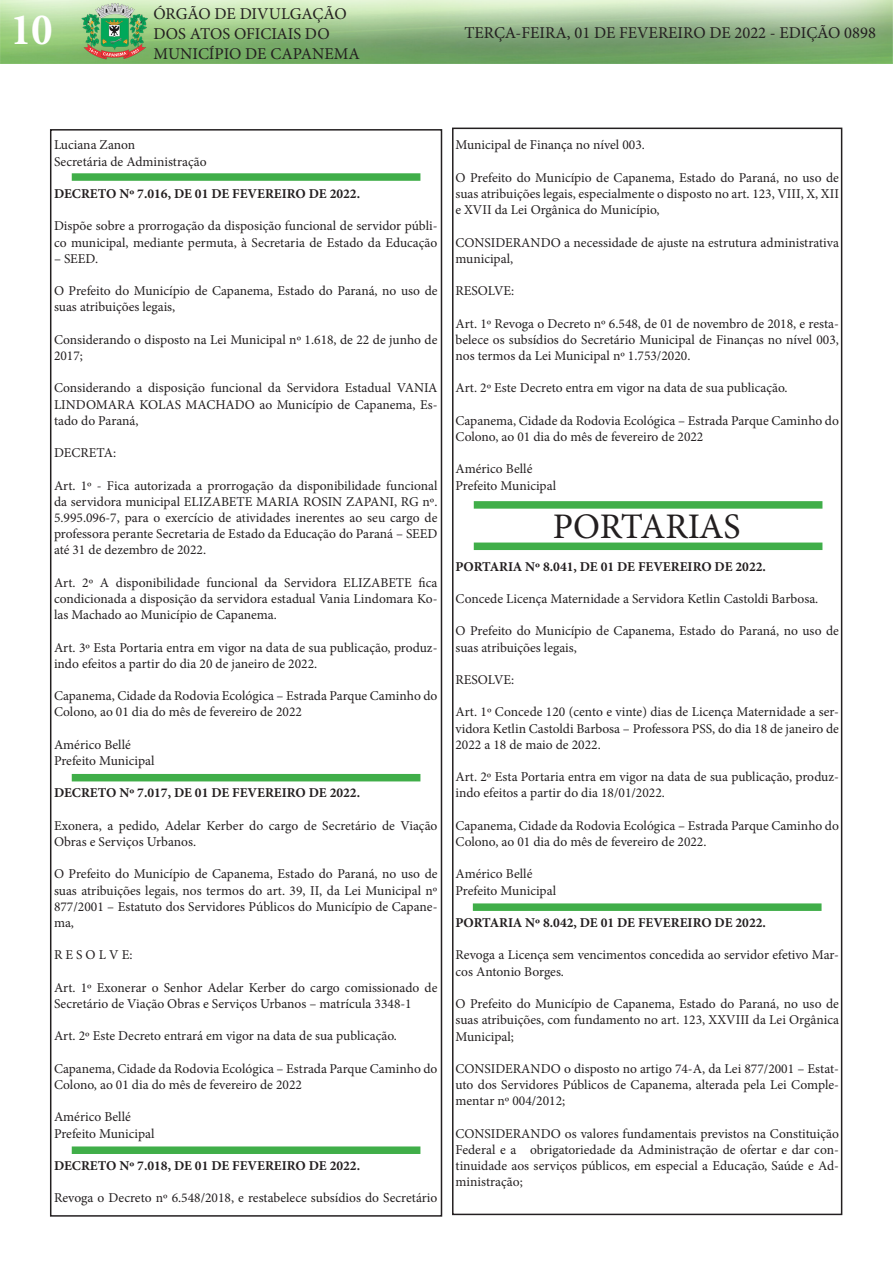
<style>
.page{position:relative;width:893px;height:1263px;background:#fff}
.page>*{position:absolute;margin:0;border:0;box-sizing:border-box;transform-origin:0 0}
.t1{font:700 condensed 45px "Minion Pro";color:#fff}
.t2{font:36px "Minion Pro";letter-spacing:-.005em;color:#231f20}
.t3{font:16.5px/19.8px "Minion Pro";color:#231f20}
.t4{font:13.5px/16.2px "Minion Pro";color:#231f20}
.t5{font:700 13.5px "Minion Pro";color:#231f20}
</style>
<div class="page">
<img style="left:0;top:0;width:893px;height:64px">
<div style="left:452px;top:128px;width:390px;height:1087px;border:2px solid #231f20"></div>
<div style="left:50px;top:129px;width:392px;height:1088px;border:2px solid #231f20"></div>
<div style="left:72px;top:774px;width:348px;height:7px;background:#40ae49"></div>
<div style="left:72px;top:173px;width:348px;height:8px;background:#40ae49"></div>
<div style="left:72px;top:1146px;width:348px;height:8px;background:#40ae49"></div>
<div style="left:474px;top:501px;width:348px;height:8px;background:#40ae49"></div>
<div style="left:474px;top:542px;width:348px;height:8px;background:#40ae49"></div>
<div style="left:473px;top:903px;width:348px;height:8px;background:#40ae49"></div>
<h1 class="t1" style="left:11px;top:-1px;width:43px">10</h1>
<p class="t3" style="left:153px;top:4px;width:208px">ÓRGÃO DE DIVULGAÇÃO<br>DOS ATOS OFICIAIS DO<br>MUNICÍPIO DE CAPANEMA</p>
<p class="t3" style="left:464px;top:23px;width:413px">TERÇA-FEIRA, 01 DE FEVEREIRO DE 2022 - EDIÇÃO 0898</p>
<p class="t4" style="left:54px;top:137px;width:83px">Luciana Zanon</p>
<p class="t4" style="left:54px;top:153px;width:154px">Secretária de Administração</p>
<p class="t5" style="left:54px;top:184px;width:308px">DECRETO Nº 7.016, DE 01 DE FEVEREIRO DE 2022.</p>
<p class="t4" style="left:54px;top:218px;width:385px">Dispõe sobre a prorrogação da disposição funcional de servidor públi&shy;co municipal, mediante permuta, à Secretaria de Estado da Educação</p>
<p class="t4" style="left:54px;top:250px;width:46px">– SEED.</p>
<p class="t4" style="left:54px;top:283px;width:385px">O Prefeito do Município de Capanema, Estado do Paraná, no uso de suas atribuições legais,</p>
<p class="t4" style="left:54px;top:331px;width:385px">Considerando o disposto na Lei Municipal nº 1.618, de 22 de junho de<br>2017;</p>
<p class="t4" style="left:54px;top:380px;width:385px;text-align:justify">Considerando a disposição funcional da Servidora Estadual VANIA LINDOMARA KOLAS MACHADO ao Município de Capanema, Es&shy;tado do Paraná,</p>
<p class="t4" style="left:54px;top:445px;width:64px">DECRETA:</p>
<p class="t4" style="left:54px;top:477px;width:385px;text-align:justify">Art. 1º - Fica autorizada a prorrogação da disponibilidade funcional da servidora municipal ELIZABETE MARIA ROSIN ZAPANI, RG nº.<br>5.995.096-7, para o exercício de atividades inerentes ao seu cargo de professora perante Secretaria de Estado da Educação do Paraná – SEED até 31 de dezembro de 2022.</p>
<p class="t4" style="left:54px;top:574px;width:385px;text-align:justify">Art. 2º A disponibilidade funcional da Servidora ELIZABETE fica condicionada a disposição da servidora estadual Vania Lindomara Ko&shy;las Machado ao Município de Capanema.</p>
<p class="t4" style="left:54px;top:639px;width:385px">Art. 3º Esta Portaria entra em vigor na data de sua publicação, produz&shy;indo efeitos a partir do dia 20 de janeiro de 2022.</p>
<p class="t4" style="left:54px;top:688px;width:385px">Capanema, Cidade da Rodovia Ecológica – Estrada Parque Caminho do<br>Colono, ao 01 dia do mês de fevereiro de 2022</p>
<p class="t4" style="left:54px;top:736px;width:78px">Américo Bellé</p>
<p class="t4" style="left:54px;top:753px;width:102px">Prefeito Municipal</p>
<p class="t5" style="left:54px;top:784px;width:308px">DECRETO Nº 7.017, DE 01 DE FEVEREIRO DE 2022.</p>
<p class="t4" style="left:54px;top:817px;width:385px">Exonera, a pedido, Adelar Kerber do cargo de Secretário de Viação<br>Obras e Serviços Urbanos.</p>
<p class="t4" style="left:54px;top:866px;width:385px;text-align:justify">O Prefeito do Município de Capanema, Estado do Paraná, no uso de suas atribuições legais, nos termos do art. 39, II, da Lei Municipal nº 877/2001 – Estatuto dos Servidores Públicos do Município de Capane&shy;ma,</p>
<p class="t4" style="left:54px;top:947px;width:80px">R E S O L V E:</p>
<p class="t4" style="left:54px;top:979px;width:385px">Art. 1º Exonerar o Senhor Adelar Kerber do cargo comissionado de<br>Secretário de Viação Obras e Serviços Urbanos – matrícula 3348-1</p>
<p class="t4" style="left:54px;top:1028px;width:345px">Art. 2º Este Decreto entrará em vigor na data de sua publicação.</p>
<p class="t4" style="left:54px;top:1060px;width:385px">Capanema, Cidade da Rodovia Ecológica – Estrada Parque Caminho do<br>Colono, ao 01 dia do mês de fevereiro de 2022</p>
<p class="t4" style="left:54px;top:1109px;width:78px">Américo Bellé</p>
<p class="t4" style="left:54px;top:1125px;width:102px">Prefeito Municipal</p>
<p class="t5" style="left:54px;top:1156px;width:308px">DECRETO Nº 7.018, DE 01 DE FEVEREIRO DE 2022.</p>
<p class="t4" style="left:54px;top:1190px;width:385px">Revoga o Decreto nº 6.548/2018, e restabelece subsídios do Secretário</p>
<p class="t4" style="left:455px;top:137px;width:191px">Municipal de Finança no nível 003.</p>
<p class="t4" style="left:455px;top:169px;width:385px;text-align:justify">O Prefeito do Município de Capanema, Estado do Paraná, no uso de suas atribuições legais, especialmente o disposto no art. 123, VIII, X, XII e XVII da Lei Orgânica do Município,</p>
<p class="t4" style="left:455px;top:234px;width:385px">CONSIDERANDO a necessidade de ajuste na estrutura administrativa municipal,</p>
<p class="t4" style="left:455px;top:283px;width:60px">RESOLVE:</p>
<p class="t4" style="left:455px;top:315px;width:385px;text-align:justify">Art. 1º Revoga o Decreto nº 6.548, de 01 de novembro de 2018, e resta&shy;belece os subsídios do Secretário Municipal de Finanças no nível 003, nos termos da Lei Municipal nº 1.753/2020.</p>
<p class="t4" style="left:455px;top:380px;width:334px">Art. 2º Este Decreto entra em vigor na data de sua publicação.</p>
<p class="t4" style="left:455px;top:412px;width:385px">Capanema, Cidade da Rodovia Ecológica – Estrada Parque Caminho do<br>Colono, ao 01 dia do mês de fevereiro de 2022</p>
<p class="t4" style="left:455px;top:461px;width:78px">Américo Bellé</p>
<p class="t4" style="left:455px;top:477px;width:102px">Prefeito Municipal</p>
<p class="t2" style="left:553px;top:502px;width:189px">PORTARIAS</p>
<p class="t5" style="left:455px;top:557px;width:312px">PORTARIA Nº 8.041, DE 01 DE FEVEREIRO DE 2022.</p>
<p class="t4" style="left:455px;top:591px;width:364px">Concede Licença Maternidade a Servidora Ketlin Castoldi Barbosa.</p>
<p class="t4" style="left:455px;top:623px;width:385px">O Prefeito do Município de Capanema, Estado do Paraná, no uso de suas atribuições legais,</p>
<p class="t4" style="left:455px;top:672px;width:60px">RESOLVE:</p>
<p class="t4" style="left:455px;top:704px;width:385px;text-align:justify">Art. 1º Concede 120 (cento e vinte) dias de Licença Maternidade a ser&shy;vidora Ketlin Castoldi Barbosa – Professora PSS, do dia 18 de janeiro de 2022 a 18 de maio de 2022.</p>
<p class="t4" style="left:455px;top:769px;width:385px">Art. 2º Esta Portaria entra em vigor na data de sua publicação, produz&shy;indo efeitos a partir do dia 18/01/2022.</p>
<p class="t4" style="left:455px;top:817px;width:385px">Capanema, Cidade da Rodovia Ecológica – Estrada Parque Caminho do<br>Colono, ao 01 dia do mês de fevereiro de 2022.</p>
<p class="t4" style="left:455px;top:866px;width:78px">Américo Bellé</p>
<p class="t4" style="left:455px;top:882px;width:102px">Prefeito Municipal</p>
<p class="t5" style="left:455px;top:913px;width:312px">PORTARIA Nº 8.042, DE 01 DE FEVEREIRO DE 2022.</p>
<p class="t4" style="left:455px;top:947px;width:385px">Revoga a Licença sem vencimentos concedida ao servidor efetivo Mar&shy;cos Antonio Borges.</p>
<p class="t4" style="left:455px;top:996px;width:385px;text-align:justify">O Prefeito do Município de Capanema, Estado do Paraná, no uso de suas atribuições, com fundamento no art. 123, XXVIII da Lei Orgânica Municipal;</p>
<p class="t4" style="left:455px;top:1060px;width:385px;text-align:justify">CONSIDERANDO o disposto no artigo 74-A, da Lei 877/2001 – Estat&shy;uto dos Servidores Públicos de Capanema, alterada pela Lei Comple&shy;mentar nº 004/2012;</p>
<p class="t4" style="left:455px;top:1125px;width:385px;text-align:justify">CONSIDERANDO os valores fundamentais previstos na Constituição Federal e a obrigatoriedade da Administração de ofertar e dar con&shy;tinuidade aos serviços públicos, em especial a Educação, Saúde e Ad&shy;ministração;</p>
</div>
